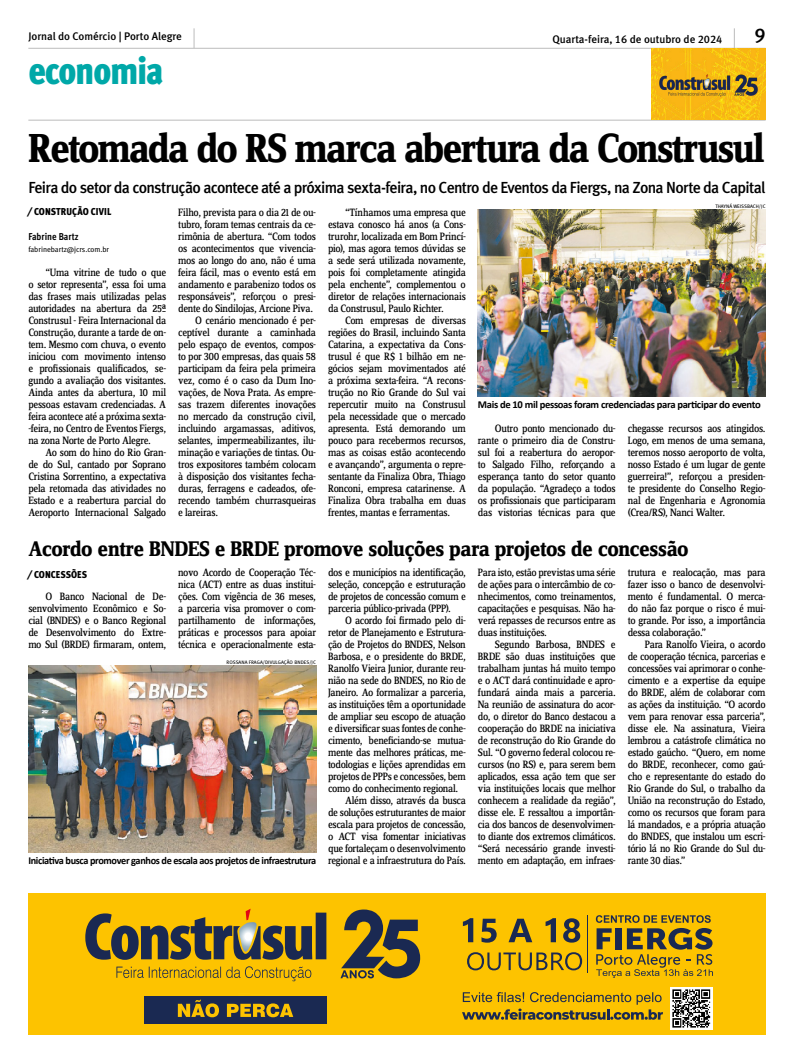
<style>
.page{position:relative;width:794px;height:1063px;background:#fff}
.page>*{position:absolute;margin:0;border:0;box-sizing:border-box;transform-origin:0 0}
.Abre{font:700 42px "Zine Serif Dis";letter-spacing:-.045em;color:#000}
.t1{font:38px "Meta Cond Black LF";letter-spacing:-.035em;color:#00a8a8}
.Matéria_3_2_1{font:700 22px "Zine Serif Dis";letter-spacing:-.025em;color:#000}
.t2{font:19.9px "Meta Medium LF";color:#000}
.Linha_de_apoio{font:16px "Meta Medium LF";letter-spacing:-.045em;color:#000}
.TEXTO{font:11px/12px "Zine Serif Dis";letter-spacing:-.035em;color:#000;text-align:justify}
.Cabeçalho{font:11px "Meta Medium LF";color:#000}
.Legenda{font:700 10.6px "Calibri";letter-spacing:-.035em;color:#000}
.t3{font:10px "Meta Cond Black LF";letter-spacing:.01em;color:#000}
.Assinatura{font:10px "Meta Cond Bold LF";color:#000}
.E-mail{font:7.7px "Meta Cond Book LF";color:#000;scale:1.11 1}
.Crédito{font:5px "Meta Book Caps";color:#000}
</style>
<div class="page">
<hr style="left:28px;top:120px;width:737px;height:1px;background:#bcbcbc">
<hr style="left:28px;top:48px;width:737px;height:1px;background:#bcbcbc">
<svg style="left:734px;top:28px;width:1px;height:20px"></svg>
<svg style="left:194px;top:28px;width:1px;height:20px"></svg>
<img style="left:478px;top:209px;width:287px;height:187px">
<img style="left:28px;top:665px;width:288px;height:187px">
<div style="left:28px;top:893px;width:737px;height:142px;background:#fdc300"></div>
<svg style="left:340px;top:910px;width:80px;height:68px"></svg>
<svg style="left:85px;top:909px;width:241px;height:51px"></svg>
<svg style="left:116px;top:966px;width:195px;height:15px"></svg>
<svg style="left:462px;top:992px;width:201px;height:28px"></svg>
<hr style="left:587px;top:915px;width:1px;height:58px;background:#1a2952">
<svg style="left:596px;top:915px;width:117px;height:63px"></svg>
<svg style="left:463px;top:918px;width:117px;height:25px"></svg>
<svg style="left:467px;top:952px;width:115px;height:18px"></svg>
<div style="left:144px;top:996px;width:182px;height:28px;background:#1a2952"></div>
<img style="left:671px;top:987px;width:41px;height:42px">
<svg style="left:178px;top:999px;width:115px;height:18px"></svg>
<img style="left:652px;top:49px;width:113px;height:71px">
<img style="left:658px;top:72px;width:100px;height:25px">
<p class="Cabeçalho" style="left:28px;top:30px;width:155px">Jornal do Comércio | Porto Alegre</p>
<p class="t2" style="left:754px;top:24px;width:13px">9</p>
<h2 class="t1" style="left:28px;top:48px;width:137px">economia</h2>
<p class="Cabeçalho" style="left:552px;top:32px;width:171px">Quarta-feira, 16 de outubro de 2024</p>
<p class="Abre" style="left:28px;top:126px;width:738px">Retomada do RS marca abertura da Construsul</p>
<p class="Linha_de_apoio" style="left:28px;top:178px;width:738px">Feira do setor da construção acontece até a próxima sexta-feira, no Centro de Eventos da Fiergs, na Zona Norte da Capital</p>
<p class="t3" style="left:28px;top:206px;width:84px">⁄ CONSTRUÇÃO CIVIL</p>
<p class="Assinatura" style="left:28px;top:231px;width:52px">Fabrine Bartz</p>
<p class="E-mail" style="left:28px;top:245px;width:74px">fabrinebartz@jcrs.com.br</p>
<p class="TEXTO" style="left:28px;top:267px;width:139px;text-indent:17px">“Uma vitrine de tudo o que o setor representa”, essa foi uma das frases mais utilizadas pelas autoridades na abertura da 25ª Construsul - Feira Internacional da Construção, durante a tarde de on&shy;tem. Mesmo com chuva, o evento iniciou com movimento intenso e profissionais qualificados, se&shy;gundo a avaliação dos visitantes.<br>Ainda antes da abertura, 10 mil pessoas estavam credenciadas. A feira acontece até a próxima sexta--feira, no Centro de Eventos Fiergs, na zona Norte de Porto Alegre.</p>
<p class="TEXTO" style="left:28px;top:447px;width:139px;text-indent:17px">Ao som do hino do Rio Gran&shy;de do Sul, cantado por Soprano Cristina Sorrentino, a expectativa pela retomada das atividades no Estado e a reabertura parcial do Aeroporto Internacional Salgado</p>
<p class="TEXTO" style="left:178px;top:207px;width:139px">Filho, prevista para o dia 21 de ou&shy;tubro, foram temas centrais da ce&shy;rimônia de abertura. “Com todos os acontecimentos que vivencia&shy;mos ao longo do ano, não é uma feira fácil, mas o evento está em andamento e parabenizo todos os responsáveis”, reforçou o presi&shy;dente do Sindilojas, Arcione Piva.</p>
<p class="TEXTO" style="left:178px;top:315px;width:139px;text-indent:17px">O cenário mencionado é per&shy;ceptível durante a caminhada pelo espaço de eventos, compos&shy;to por 300 empresas, das quais 58 participam da feira pela primeira vez, como é o caso da Dum Ino&shy;vações, de Nova Prata. As empre&shy;sas trazem diferentes inovações no mercado da construção civil, incluindo argamassas, aditivos, selantes, impermeabilizantes, ilu&shy;minação e variações de tintas. Ou&shy;tros expositores também colocam à disposição dos visitantes fecha&shy;duras, ferragens e cadeados, ofe&shy;recendo também churrasqueiras e lareiras.</p>
<p class="TEXTO" style="left:328px;top:207px;width:139px;text-indent:17px">“Tínhamos uma empresa que estava conosco há anos (a Cons&shy;trurohr, localizada em Bom Princí&shy;pio), mas agora temos dúvidas se a sede será utilizada novamente, pois foi completamente atingida pela enchente”, complementou o diretor de relações internacionais da Construsul, Paulo Richter.</p>
<p class="TEXTO" style="left:328px;top:315px;width:139px;text-indent:17px">Com empresas de diversas regiões do Brasil, incluindo Santa Catarina, a expectativa da Cons&shy;trusul é que R$ 1 bilhão em ne&shy;gócios sejam movimentados até a próxima sexta-feira. “A recons&shy;trução no Rio Grande do Sul vai repercutir muito na Construsul pela necessidade que o mercado apresenta. Está demorando um pouco para recebermos recursos, mas as coisas estão acontecendo e avançando”, argumenta o repre&shy;sentante da Finaliza Obra, Thiago Ronconi, empresa catarinense. A Finaliza Obra trabalha em duas frentes, mantas e ferramentas.</p>
<p class="Crédito" style="left:715px;top:204px;width:52px">THAYNÁ WEISSBACH/JC</p>
<p class="Legenda" style="left:478px;top:397px;width:284px">Mais de 10 mil pessoas foram credenciadas para participar do evento</p>
<p class="TEXTO" style="left:478px;top:423px;width:139px;text-indent:17px">Outro ponto mencionado du&shy;rante o primeiro dia de Constru&shy;sul foi a reabertura do aeropor&shy;to Salgado Filho, reforçando a esperança tanto do setor quanto da população. “Agradeço a todos os profissionais que participaram das vistorias técnicas para que</p>
<p class="TEXTO" style="left:628px;top:423px;width:139px">chegasse recursos aos atingidos.<br>Logo, em menos de uma semana, teremos nosso aeroporto de volta, nosso Estado é um lugar de gente guerreira!”, reforçou a presiden&shy;te presidente do Conselho Regio&shy;nal de Engenharia e Agronomia (Crea/RS), Nanci Walter.</p>
<p class="Matéria_3_2_1" style="left:28px;top:537px;width:662px">Acordo entre BNDES e BRDE promove soluções para projetos de concessão</p>
<p class="TEXTO" style="left:28px;top:591px;width:139px;text-indent:17px">O Banco Nacional de De&shy;senvolvimento Econômico e So&shy;cial (BNDES) e o Banco Regional de Desenvolvimento do Extre&shy;mo Sul (BRDE) firmaram, ontem,</p>
<p class="TEXTO" style="left:178px;top:567px;width:139px">novo Acordo de Cooperação Téc&shy;nica (ACT) entre as duas institui&shy;ções. Com vigência de 36 meses, a parceria visa promover o com&shy;partilhamento de informações, práticas e processos para apoiar técnica e operacionalmente esta-</p>
<p class="TEXTO" style="left:328px;top:567px;width:139px">dos e municípios na identificação, seleção, concepção e estruturação de projetos de concessão comum e parceria público-privada (PPP).</p>
<p class="TEXTO" style="left:328px;top:615px;width:139px;text-indent:17px">O acordo foi firmado pelo di&shy;retor de Planejamento e Estrutura&shy;ção de Projetos do BNDES, Nelson Barbosa, e o presidente do BRDE, Ranolfo Vieira Junior, durante reu&shy;nião na sede do BNDES, no Rio de Janeiro. Ao formalizar a parceria, as instituições têm a oportunidade de ampliar seu escopo de atuação e diversificar suas fontes de conhe&shy;cimento, beneficiando-se mutua&shy;mente das melhores práticas, me&shy;todologias e lições aprendidas em projetos de PPPs e concessões, bem como do conhecimento regional.</p>
<p class="TEXTO" style="left:328px;top:795px;width:139px;text-indent:17px">Além disso, através da busca de soluções estruturantes de maior escala para projetos de concessão, o ACT visa fomentar iniciativas que fortaleçam o desenvolvimento regional e a infraestrutura do País.</p>
<p class="TEXTO" style="left:628px;top:567px;width:139px">trutura e realocação, mas para fazer isso o banco de desenvolvi&shy;mento é fundamental. O merca&shy;do não faz porque o risco é mui&shy;to grande. Por isso, a importância dessa colaboração.”</p>
<p class="TEXTO" style="left:628px;top:639px;width:139px;text-indent:17px">Para Ranolfo Vieira, o acordo de cooperação técnica, parcerias e concessões vai aprimorar o conhe&shy;cimento e a expertise da equipe do BRDE, além de colaborar com as ações da instituição. “O acordo vem para renovar essa parceria”, disse ele. Na assinatura, Vieira lembrou a catástrofe climática no estado gaúcho. “Quero, em nome do BRDE, reconhecer, como gaú&shy;cho e representante do estado do Rio Grande do Sul, o trabalho da União na reconstrução do Estado, como os recursos que foram para lá mandados, e a própria atuação do BNDES, que instalou um escri&shy;tório lá no Rio Grande do Sul du&shy;rante 30 dias.”</p>
<p class="TEXTO" style="left:478px;top:567px;width:139px">Para isto, estão previstas uma série de ações para o intercâmbio de co&shy;nhecimentos, como treinamentos, capacitações e pesquisas. Não ha&shy;verá repasses de recursos entre as duas instituições.</p>
<p class="TEXTO" style="left:478px;top:639px;width:139px;text-indent:17px">Segundo Barbosa, BNDES e BRDE são duas instituições que trabalham juntas há muito tempo e o ACT dará continuidade e apro&shy;fundará ainda mais a parceria.<br>Na reunião de assinatura do acor&shy;do, o diretor do Banco destacou a cooperação do BRDE na iniciativa de reconstrução do Rio Grande do Sul. “O governo federal colocou re&shy;cursos (no RS) e, para serem bem aplicados, essa ação tem que ser via instituições locais que melhor conhecem a realidade da região”, disse ele. E ressaltou a importân&shy;cia dos bancos de desenvolvimen&shy;to diante dos extremos climáticos. “Será necessário grande investi&shy;mento em adaptação, em infraes-</p>
<p class="t3" style="left:28px;top:569px;width:60px">⁄ CONCESSÕES</p>
<p class="Crédito" style="left:227px;top:660px;width:91px">ROSSANA FRAGA/DIVULGAÇÃO BNDES/JC</p>
<p class="Legenda" style="left:28px;top:853px;width:289px">Iniciativa busca promover ganhos de escala aos projetos de infraestrutura</p>
</div>
